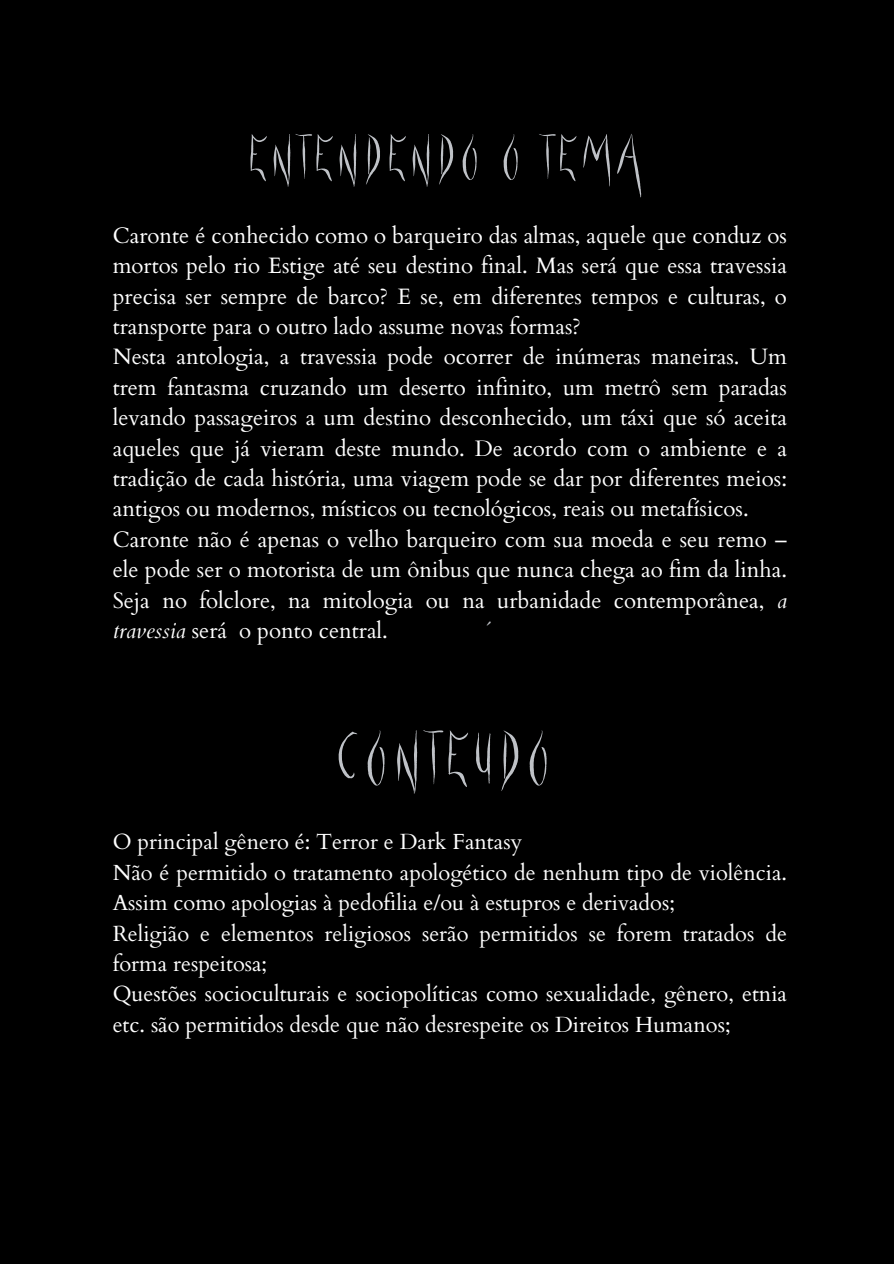
<style>
.page{position:relative;width:894px;height:1264px;background:#fff}
.page>*{position:absolute;margin:0;border:0;box-sizing:border-box;transform-origin:0 0}
.t1{font:63.75px "Forbid Nothing";letter-spacing:.065em;color:#bfc2c7}
.t2{font:53.1px "Forbid Nothing";letter-spacing:.06em;color:#bfc2c7}
.t3{font:22.35px/30.3px "Cardo";color:#fff;text-align:justify}
.t4{font:21.9px/30.3px "Cardo";color:#fff}
.t5{font:21.9px "Cardo";color:#bfc2c7}
.s1{font-style:italic}
</style>
<div class="page">
<div style="left:0;top:0;width:893px;height:1263px;background:#000"></div>
<p class="t2" style="left:250px;top:134px;width:394px">ENTENDENDO O TEMA</p>
<h2 class="t3" style="left:113px;top:221px;width:675px">Caronte é conhecido como o barqueiro das almas, aquele que conduz os mortos pelo rio Estige até seu destino final. Mas será que essa travessia precisa ser sempre de barco? E se, em diferentes tempos e culturas, o transporte para o outro lado assume novas formas?</h2>
<p class="t3" style="left:113px;top:342px;width:675px">Nesta antologia, a travessia pode ocorrer de inúmeras maneiras. Um trem fantasma cruzando um deserto infinito, um metrô sem paradas levando passageiros a um destino desconhecido, um táxi que só aceita aqueles que já vieram deste mundo. De acordo com o ambiente e a tradição de cada história, uma viagem pode se dar por diferentes meios: antigos ou modernos, místicos ou tecnológicos, reais ou metafísicos.</p>
<p class="t3" style="left:113px;top:524px;width:675px">Caronte não é apenas o velho barqueiro com sua moeda e seu remo – ele pode ser o motorista de um ônibus que nunca chega ao fim da linha.<br>Seja no folclore, na mitologia ou na urbanidade contemporânea, <span class="s1">a travessia</span> será o ponto central.</p>
<p class="t5" style="left:485px;top:615px;width:9px">´</p>
<p class="t1" style="left:338px;top:730px;width:218px">CONTEUDO</p>
<h1 class="t4" style="left:113px;top:827px;width:411px">O principal gênero é: Terror e Dark Fantasy</h1>
<p class="t4" style="left:113px;top:857px;width:675px">Não é permitido o tratamento apologético de nenhum tipo de violência.<br>Assim como apologias à pedofilia e/ou à estupros e derivados;</p>
<p class="t4" style="left:113px;top:918px;width:675px">Religião e elementos religiosos serão permitidos se forem tratados de forma respeitosa;</p>
<p class="t4" style="left:113px;top:979px;width:675px">Questões socioculturais e sociopolíticas como sexualidade, gênero, etnia etc. são permitidos desde que não desrespeite os Direitos Humanos;</p>
</div>
